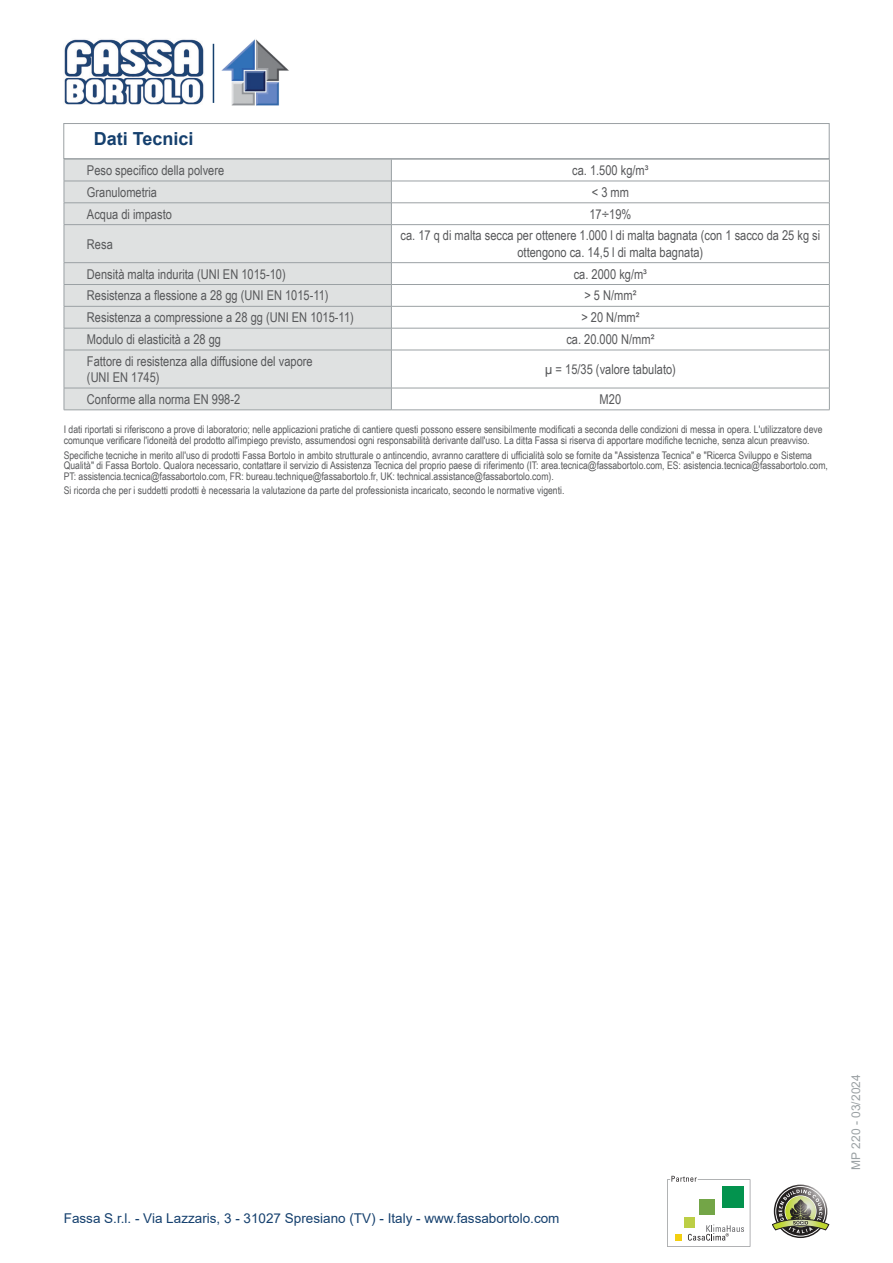
<style>
.page{position:relative;width:893px;height:1263px;background:#fff}
.page>*{position:absolute;margin:0;border:0;box-sizing:border-box;transform-origin:0 0}
.Titolo{font:700 18px "Arial";color:#15406e}
.normale_sx{font:13.5px "Arial Narrow";color:#57585a}
.normale_centrato{font:13.5px/16.2px "Arial Narrow";color:#57585a;text-align:center}
.t1{font:13.5px "Arial";color:#15406e}
.t2{font:12px "Arial";color:#9ba1a4}
.Disclaimer{font:10.5px/10.5px "Arial Narrow";color:#57585a}
</style>
<div class="page">
<div style="left:64px;top:123px;width:765px;height:36px;border:1px solid #9ba1a4"></div>
<div style="left:65px;top:160px;width:326px;height:250px;background:#dfe1e1"></div>
<hr style="left:64px;top:159px;width:327px;height:1px;background:#9ba1a4">
<hr style="left:391px;top:159px;width:439px;height:1px;background:#9ba1a4">
<hr style="left:64px;top:181px;width:327px;height:1px;background:#9ba1a4">
<hr style="left:391px;top:181px;width:439px;height:1px;background:#9ba1a4">
<hr style="left:64px;top:203px;width:327px;height:1px;background:#9ba1a4">
<svg style="left:64px;top:159px;width:1px;height:65px"></svg>
<hr style="left:391px;top:203px;width:439px;height:1px;background:#9ba1a4">
<svg style="left:391px;top:159px;width:1px;height:65px"></svg>
<svg style="left:829px;top:159px;width:1px;height:65px"></svg>
<hr style="left:64px;top:224px;width:327px;height:1px;background:#9ba1a4">
<hr style="left:64px;top:225px;width:1px;height:37px;background:#9ba1a4">
<hr style="left:391px;top:224px;width:439px;height:1px;background:#9ba1a4">
<hr style="left:391px;top:225px;width:1px;height:37px;background:#9ba1a4">
<hr style="left:829px;top:225px;width:1px;height:37px;background:#9ba1a4">
<hr style="left:64px;top:262px;width:327px;height:1px;background:#9ba1a4">
<hr style="left:391px;top:262px;width:439px;height:1px;background:#9ba1a4">
<hr style="left:64px;top:284px;width:327px;height:1px;background:#9ba1a4">
<hr style="left:391px;top:284px;width:439px;height:1px;background:#9ba1a4">
<hr style="left:64px;top:306px;width:327px;height:1px;background:#9ba1a4">
<hr style="left:391px;top:306px;width:439px;height:1px;background:#9ba1a4">
<hr style="left:64px;top:328px;width:327px;height:1px;background:#9ba1a4">
<svg style="left:64px;top:263px;width:1px;height:87px"></svg>
<hr style="left:391px;top:328px;width:439px;height:1px;background:#9ba1a4">
<svg style="left:391px;top:263px;width:1px;height:87px"></svg>
<svg style="left:829px;top:263px;width:1px;height:87px"></svg>
<hr style="left:64px;top:350px;width:327px;height:1px;background:#9ba1a4">
<hr style="left:64px;top:350px;width:1px;height:38px;background:#9ba1a4">
<hr style="left:391px;top:350px;width:439px;height:1px;background:#9ba1a4">
<hr style="left:391px;top:350px;width:1px;height:38px;background:#9ba1a4">
<hr style="left:829px;top:350px;width:1px;height:38px;background:#9ba1a4">
<hr style="left:64px;top:388px;width:327px;height:1px;background:#9ba1a4">
<svg style="left:64px;top:388px;width:1px;height:22px"></svg>
<hr style="left:64px;top:410px;width:327px;height:1px;background:#9ba1a4">
<hr style="left:391px;top:388px;width:439px;height:1px;background:#9ba1a4">
<svg style="left:391px;top:388px;width:1px;height:22px"></svg>
<svg style="left:829px;top:388px;width:1px;height:22px"></svg>
<hr style="left:391px;top:410px;width:439px;height:1px;background:#9ba1a4">
<svg style="left:667px;top:1176px;width:83px;height:71px"></svg>
<svg style="left:772px;top:1186px;width:57px;height:50px"></svg>
<img style="left:64px;top:39px;width:140px;height:66px">
<hr style="left:213px;top:44px;width:1px;height:59px;background:#15406e">
<img style="left:221px;top:39px;width:68px;height:67px">
<p class="Titolo" style="left:94px;top:126px;width:101px">Dati Tecnici</p>
<p class="normale_sx" style="left:87px;top:160px;width:139px">Peso specifico della polvere</p>
<p class="normale_centrato" style="left:572px;top:162px;width:78px">ca. 1.500 kg/m³</p>
<p class="normale_sx" style="left:87px;top:182px;width:72px">Granulometria</p>
<p class="normale_centrato" style="left:592px;top:183px;width:39px">&lt; 3 mm</p>
<p class="normale_sx" style="left:87px;top:204px;width:86px">Acqua di impasto</p>
<p class="normale_centrato" style="left:589px;top:205px;width:43px">17÷19%</p>
<p class="normale_sx" style="left:87px;top:234px;width:27px">Resa</p>
<p class="normale_centrato" style="left:400px;top:227px;width:421px">ca. 17 q di malta secca per ottenere 1.000 l di malta bagnata (con 1 sacco da 25 kg si ottengono ca. 14,5 l di malta bagnata)</p>
<p class="normale_sx" style="left:87px;top:264px;width:200px">Densità malta indurita (UNI EN 1015-10)</p>
<p class="normale_centrato" style="left:574px;top:265px;width:75px">ca. 2000 kg/m³</p>
<p class="normale_sx" style="left:87px;top:286px;width:243px">Resistenza a flessione a 28 gg (UNI EN 1015-11)</p>
<p class="normale_centrato" style="left:584px;top:287px;width:53px">&gt; 5 N/mm²</p>
<p class="normale_sx" style="left:87px;top:307px;width:268px">Resistenza a compressione a 28 gg (UNI EN 1015-11)</p>
<p class="normale_centrato" style="left:581px;top:309px;width:60px">&gt; 20 N/mm²</p>
<p class="normale_sx" style="left:87px;top:329px;width:136px">Modulo di elasticità a 28 gg</p>
<p class="normale_centrato" style="left:566px;top:331px;width:89px">ca. 20.000 N/mm²</p>
<p class="normale_sx" style="left:87px;top:351px;width:227px">Fattore di resistenza alla diffusione del vapore</p>
<p class="normale_sx" style="left:87px;top:367px;width:74px">(UNI EN 1745)</p>
<p class="normale_centrato" style="left:545px;top:361px;width:133px">µ = 15/35 (valore tabulato)</p>
<p class="normale_sx" style="left:87px;top:389px;width:155px">Conforme alla norma EN 998-2</p>
<p class="normale_centrato" style="left:600px;top:390px;width:23px">M20</p>
<p class="Disclaimer" style="left:64px;top:424px;width:760px">I dati riportati si riferiscono a prove di laboratorio; nelle applicazioni pratiche di cantiere questi possono essere sensibilmente modificati a seconda delle condizioni di messa in opera. L'utilizzatore deve comunque verificare l'idoneità del prodotto all'impiego previsto, assumendosi ogni responsabilità derivante dall'uso. La ditta Fassa si riserva di apportare modifiche tecniche, senza alcun preavviso.</p>
<p class="Disclaimer" style="left:64px;top:449px;width:766px">Specifiche tecniche in merito all'uso di prodotti Fassa Bortolo in ambito strutturale o antincendio, avranno carattere di ufficialità solo se fornite da "Assistenza Tecnica" e "Ricerca Sviluppo e Sistema<br>Qualità" di Fassa Bortolo. Qualora necessario, contattare il servizio di Assistenza Tecnica del proprio paese di riferimento (IT: area.tecnica@fassabortolo.com, ES: asistencia.tecnica@fassabortolo.com,<br>PT: assistencia.tecnica@fassabortolo.com, FR: bureau.technique@fassabortolo.fr, UK: technical.assistance@fassabortolo.com).</p>
<p class="Disclaimer" style="left:64px;top:485px;width:502px">Si ricorda che per i suddetti prodotti è necessaria la valutazione da parte del professionista incaricato, secondo le normative vigenti.</p>
<p class="t1" style="left:64px;top:1208px;width:497px">Fassa S.r.l. - Via Lazzaris, 3 - 31027 Spresiano (TV) - Italy - www.fassabortolo.com</p>
<p class="t2" style="left:848px;top:1170px;width:97px;rotate:-90deg">MP 220 - 03/2024</p>
</div>
